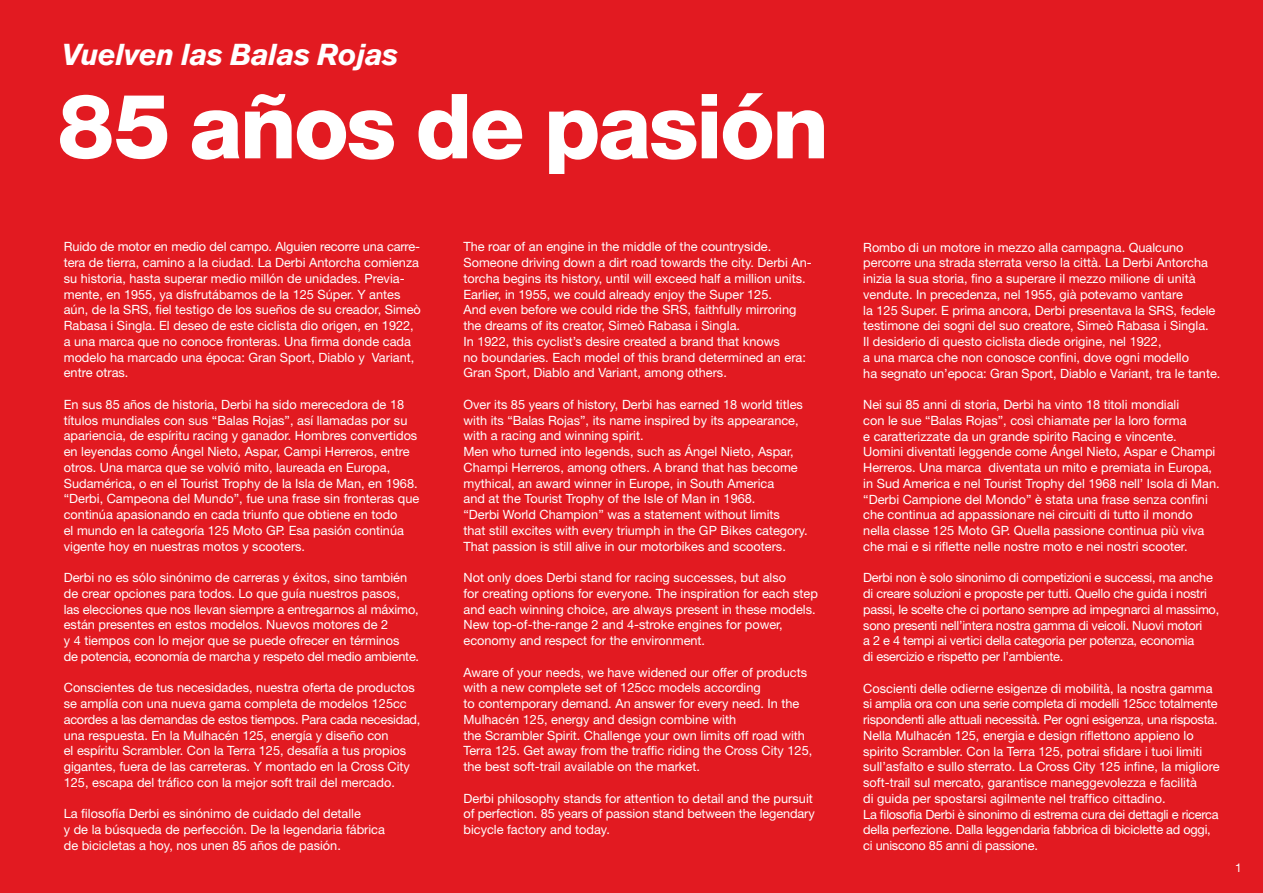
<style>
.page{position:relative;width:1263px;height:893px;background:#e21a21}
.page>*{position:absolute;margin:0;border:0;box-sizing:border-box;transform-origin:0 0}
.t1{font:800 90px "Helvetica Neue";letter-spacing:-.03em;color:#fff}
.t2{font:italic 700 30px "Akzidenz Grotesk BE";letter-spacing:-.02em;color:#fff}
.t3{font:12.75px/15.8px "Helvetica Neue";color:#fff}
.t4{font:12.75px/15.8px "Helvetica Neue";letter-spacing:-.02em;color:#fff}
.t5{font:12px "Helvetica Neue";color:#fff}
</style>
<div class="page">
<h2 class="t2" style="left:62px;top:37px;width:338px">Vuelven las Balas Rojas</h2>
<h1 class="t1" style="left:57px;top:73px;width:773px">85 años de pasión</h1>
<p class="t3" style="left:64px;top:239px;width:359px">Ruido de motor en medio del campo. Alguien recorre una carre&shy;tera de tierra, camino a la ciudad. La Derbi Antorcha comienza su historia, hasta superar medio millón de unidades. Previa&shy;mente, en 1955, ya disfrutábamos de la 125 Súper. Y antes aún, de la SRS, fiel testigo de los sueños de su creador, Simeò Rabasa i Singla. El deseo de este ciclista dio origen, en 1922, a una marca que no conoce fronteras. Una firma donde cada modelo ha marcado una época: Gran Sport, Diablo y Variant, entre otras.</p>
<p class="t3" style="left:64px;top:396px;width:357px">En sus 85 años de historia, Derbi ha sido merecedora de 18 títulos mundiales con sus “Balas Rojas”, así llamadas por su apariencia, de espíritu racing y ganador. Hombres convertidos en leyendas como Ángel Nieto, Aspar, Campi Herreros, entre otros. Una marca que se volvió mito, laureada en Europa, Sudamérica, o en el Tourist Trophy de la Isla de Man, en 1968. “Derbi, Campeona del Mundo”, fue una frase sin fronteras que continúa apasionando en cada triunfo que obtiene en todo<br>el mundo en la categoría 125 Moto GP. Esa pasión continúa vigente hoy en nuestras motos y scooters.</p>
<p class="t3" style="left:64px;top:570px;width:357px">Derbi no es sólo sinónimo de carreras y éxitos, sino también de crear opciones para todos. Lo que guía nuestros pasos,<br>las elecciones que nos llevan siempre a entregarnos al máximo, están presentes en estos modelos. Nuevos motores de 2<br>y 4 tiempos con lo mejor que se puede ofrecer en términos<br>de potencia, economía de marcha y respeto del medio ambiente.</p>
<p class="t3" style="left:64px;top:680px;width:358px">Conscientes de tus necesidades, nuestra oferta de productos se amplía con una nueva gama completa de modelos 125cc acordes a las demandas de estos tiempos. Para cada necesidad, una respuesta. En la Mulhacén 125, energía y diseño con<br>el espíritu Scrambler. Con la Terra 125, desafía a tus propios gigantes, fuera de las carreteras. Y montado en la Cross City 125, escapa del tráfico con la mejor soft trail del mercado.</p>
<p class="t3" style="left:64px;top:806px;width:323px">La filosofía Derbi es sinónimo de cuidado del detalle<br>y de la búsqueda de perfección. De la legendaria fábrica de bicicletas a hoy, nos unen 85 años de pasión.</p>
<p class="t3" style="left:463px;top:239px;width:350px">The roar of an engine in the middle of the countryside.<br>Someone driving down a dirt road towards the city. Derbi An&shy;torcha begins its history, until will exceed half a million units.<br>Earlier, in 1955, we could already enjoy the Super 125.<br>And even before we could ride the SRS, faithfully mirroring the dreams of its creator, Simeò Rabasa i Singla.<br>In 1922, this cyclist’s desire created a brand that knows<br>no boundaries. Each model of this brand determined an era:<br>Gran Sport, Diablo and Variant, among others.</p>
<p class="t3" style="left:463px;top:396px;width:346px">Over its 85 years of history, Derbi has earned 18 world titles with its “Balas Rojas”, its name inspired by its appearance, with a racing and winning spirit.<br>Men who turned into legends, such as Ángel Nieto, Aspar, Champi Herreros, among others. A brand that has become mythical, an award winner in Europe, in South America<br>and at the Tourist Trophy of the Isle of Man in 1968.<br>“Derbi World Champion” was a statement without limits<br>that still excites with every triumph in the GP Bikes category.<br>That passion is still alive in our motorbikes and scooters.</p>
<p class="t3" style="left:463px;top:569px;width:356px">Not only does Derbi stand for racing successes, but also<br>for creating options for everyone. The inspiration for each step and each winning choice, are always present in these models.<br>New top-of-the-range 2 and 4-stroke engines for power, economy and respect for the environment.</p>
<p class="t3" style="left:463px;top:664px;width:350px">Aware of your needs, we have widened our offer of products with a new complete set of 125cc models according<br>to contemporary demand. An answer for every need. In the Mulhacén 125, energy and design combine with<br>the Scrambler Spirit. Challenge your own limits off road with Terra 125. Get away from the traffic riding the Cross City 125, the best soft-trail available on the market.</p>
<p class="t3" style="left:463px;top:790px;width:353px">Derbi philosophy stands for attention to detail and the pursuit of perfection. 85 years of passion stand between the legendary bicycle factory and today.</p>
<p class="t3" style="left:863px;top:239px;width:359px">Rombo di un motore in mezzo alla campagna. Qualcuno percorre una strada sterrata verso la città. La Derbi Antorcha inizia la sua storia, fino a superare il mezzo milione di unità vendute. In precedenza, nel 1955, già potevamo vantare<br>la 125 Super. E prima ancora, Derbi presentava la SRS, fedele testimone dei sogni del suo creatore, Simeò Rabasa i Singla.<br>Il desiderio di questo ciclista diede origine, nel 1922,<br>a una marca che non conosce confini, dove ogni modello<br>ha segnato un’epoca: Gran Sport, Diablo e Variant, tra le tante.</p>
<p class="t3" style="left:863px;top:397px;width:358px">Nei sui 85 anni di storia, Derbi ha vinto 18 titoli mondiali<br>con le sue “Balas Rojas”, così chiamate per la loro forma<br>e caratterizzate da un grande spirito Racing e vincente.<br>Uomini diventati leggende come Ángel Nieto, Aspar e Champi Herreros. Una marca diventata un mito e premiata in Europa, in Sud America e nel Tourist Trophy del 1968 nell’ Isola di Man. “Derbi Campione del Mondo” è stata una frase senza confini che continua ad appassionare nei circuiti di tutto il mondo nella classe 125 Moto GP. Quella passione continua più viva che mai e si riflette nelle nostre moto e nei nostri scooter.</p>
<p class="t4" style="left:863px;top:570px;width:357px">Derbi non è solo sinonimo di competizioni e successi, ma anche di creare soluzioni e proposte per tutti. Quello che guida i nostri passi, le scelte che ci portano sempre ad impegnarci al massimo, sono presenti nell’intera nostra gamma di veicoli. Nuovi motori<br>a 2 e 4 tempi ai vertici della categoria per potenza, economia<br>di esercizio e rispetto per l’ambiente.</p>
<p class="t3" style="left:863px;top:680px;width:358px">Coscienti delle odierne esigenze di mobilità, la nostra gamma si amplia ora con una serie completa di modelli 125cc totalmente rispondenti alle attuali necessità. Per ogni esigenza, una risposta.<br>Nella Mulhacén 125, energia e design riflettono appieno lo spirito Scrambler. Con la Terra 125, potrai sfidare i tuoi limiti sull’asfalto e sullo sterrato. La Cross City 125 infine, la migliore soft-trail sul mercato, garantisce maneggevolezza e facilità<br>di guida per spostarsi agilmente nel traffico cittadino.<br>La filosofia Derbi è sinonimo di estrema cura dei dettagli e ricerca della perfezione. Dalla leggendaria fabbrica di biciclette ad oggi, ci uniscono 85 anni di passione.</p>
<p class="t5" style="left:1235px;top:860px;width:8px">1</p>
</div>
